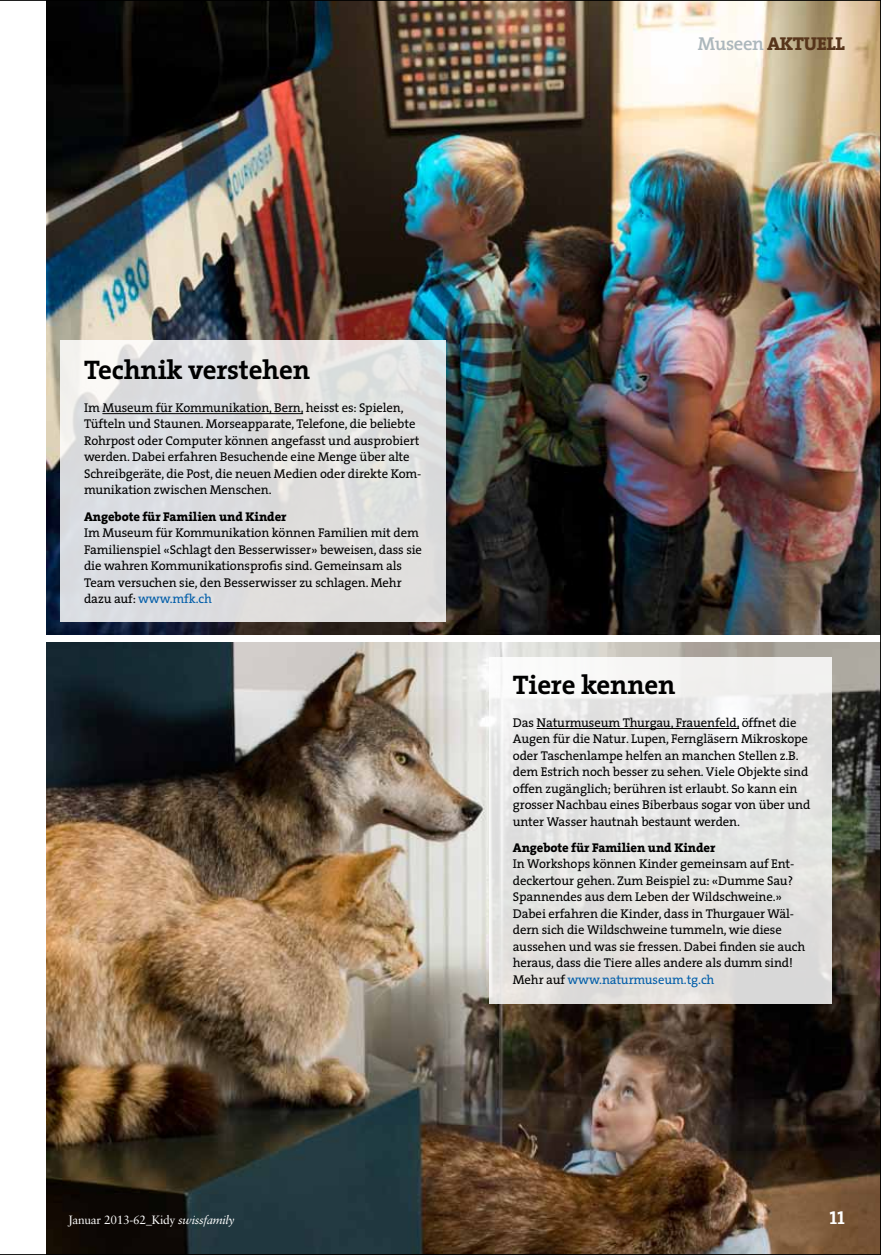
<style>
.page{position:relative;width:881px;height:1255px;background:#fff}
.page>*{position:absolute;margin:0;border:0;box-sizing:border-box;transform-origin:0 0}
.t1{font:700 27px "The Serif";letter-spacing:-.01em;color:#000}
.t2{font:800 18.75px "The Serif";color:#57351b}
.t3{font:18.75px "The Serif Bold Caps";color:#fff}
.t4{font:12.75px/16.5px "The Serif";letter-spacing:-.01em;color:#000}
.t5{font:800 12.75px "The Serif";letter-spacing:-.01em;color:#000}
.t6{font:12px "Sabon";letter-spacing:-.025em;color:#fff}
.s1{font-weight:600;color:#acb7bc}
.s2{color:#005da9}
.s3{font-style:italic}
</style>
<div class="page">
<img style="left:0;top:0;width:880px;height:1254px">
<h2 class="t2" style="left:697px;top:28px;width:148px"><span class="s1">Museen</span> Aktuell</h2>
<h1 class="t1" style="left:84px;top:347px;width:227px">Technik verstehen</h1>
<p class="t4" style="left:84px;top:399px;width:339px">Im Museum für Kommunikation, Bern, heisst es: Spielen, Tüfteln und Staunen. Morseapparate, Telefone, die beliebte Rohrpost oder Computer können angefasst und ausprobiert werden. Dabei erfahren Besuchende eine Menge über alte Schreibgeräte, die Post, die neuen Medien oder direkte Kom&shy;munikation zwischen Menschen.</p>
<p class="t5" style="left:84px;top:505px;width:204px">Angebote für Familien und Kinder</p>
<p class="t4" style="left:84px;top:524px;width:339px">Im Museum für Kommunikation können Familien mit dem Familienspiel «Schlagt den Besserwisser» beweisen, dass sie die wahren Kommunikationsprofis sind. Gemeinsam als Team versuchen sie, den Besserwisser zu schlagen. Mehr dazu auf: <span class="s2">www.mfk.ch</span></p>
<h1 class="t1" style="left:512px;top:661px;width:164px">Tiere kennen</h1>
<p class="t4" style="left:512px;top:713px;width:299px">Das Naturmuseum Thurgau, Frauenfeld, öffnet die Augen für die Natur. Lupen, Ferngläsern Mikroskope oder Taschenlampe helfen an manchen Stellen z.B. dem Estrich noch besser zu sehen. Viele Objekte sind offen zugänglich; berühren ist erlaubt. So kann ein grosser Nachbau eines Biberbaus sogar von über und unter Wasser hautnah bestaunt werden.</p>
<p class="t5" style="left:512px;top:836px;width:204px">Angebote für Familien und Kinder</p>
<p class="t4" style="left:512px;top:855px;width:294px">In Workshops können Kinder gemeinsam auf Ent&shy;deckertour gehen. Zum Beispiel zu: «Dumme Sau?<br>Spannendes aus dem Leben der Wildschweine.» Dabei erfahren die Kinder, dass in Thurgauer Wäl&shy;dern sich die Wildschweine tummeln, wie diese aussehen und was sie fressen. Dabei finden sie auch heraus, dass die Tiere alles andere als dumm sind!<br>Mehr auf <span class="s2">www.naturmuseum.tg.ch</span></p>
<p class="t6" style="left:68px;top:1212px;width:168px">Januar 2013-62<span class="s3">_</span>Kidy <span class="s3">swissfamily</span></p>
<h2 class="t3" style="left:829px;top:1201px;width:17px">11</h2>
</div>
